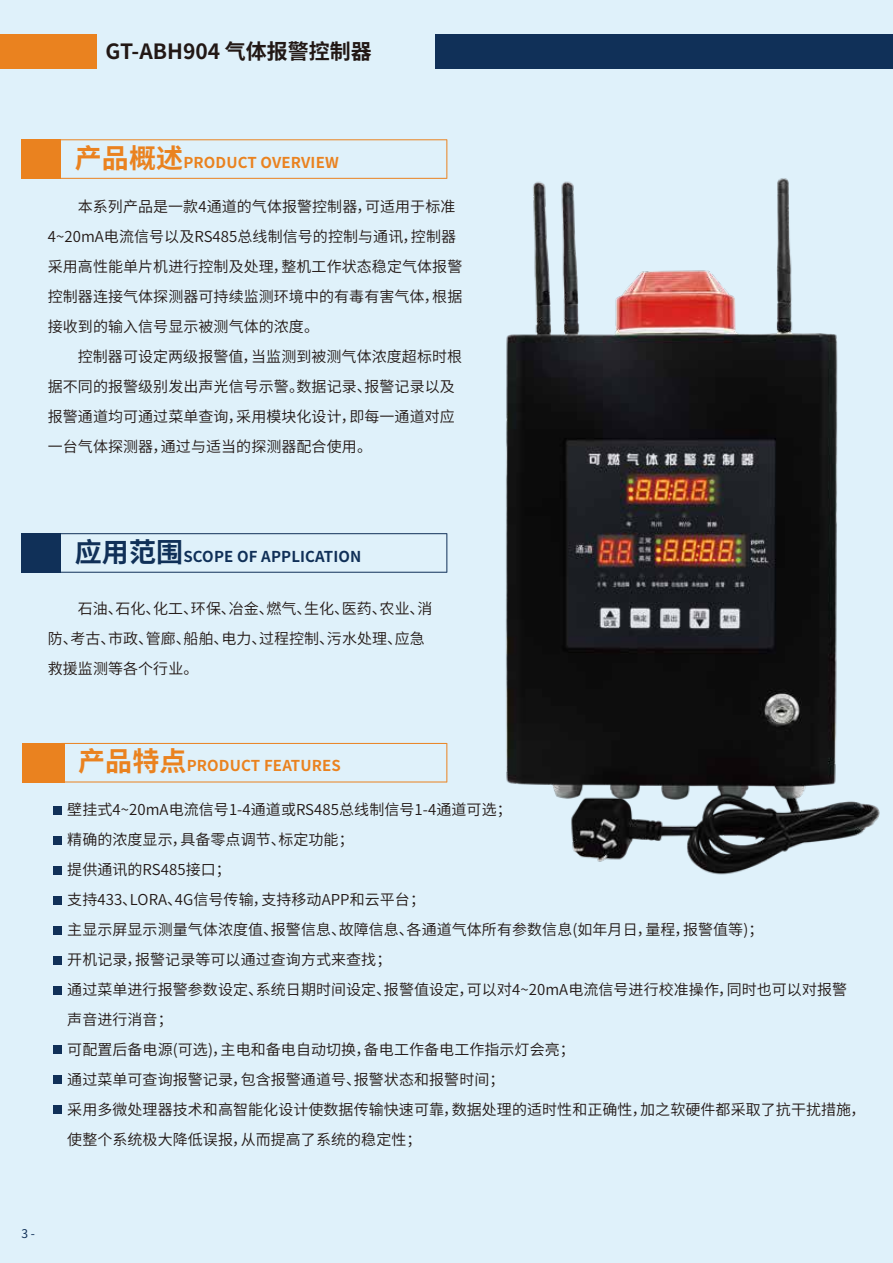
<style>
.page{position:relative;width:893px;height:1263px;background:#dff1fa}
.page>*{position:absolute;margin:0;border:0;box-sizing:border-box;transform-origin:0 0}
.t1{font:700 21px "Source Han Sans CN";color:#221815}
.t2{font:15px/30px "Source Han Sans CN";letter-spacing:.005em;color:#221815}
.t3{font:700 15px "Source Han Sans CN";letter-spacing:.01em;color:#ea821f}
.t4{font:700 15px "Source Han Sans CN";letter-spacing:.01em;color:#103058}
.t5{font:12px "Source Han Sans CN";color:#103058}
.s1{font-size:27px}
</style>
<div class="page">
<div style="left:0;top:34px;width:96px;height:35px;background:#ea821f"></div>
<div style="left:435px;top:34px;width:458px;height:35px;background:#103058"></div>
<div style="left:53px;top:806px;width:9px;height:9px;background:#103058"></div>
<div style="left:53px;top:836px;width:9px;height:9px;background:#103058"></div>
<div style="left:53px;top:866px;width:9px;height:8px;background:#103058"></div>
<div style="left:53px;top:896px;width:9px;height:8px;background:#103058"></div>
<div style="left:53px;top:926px;width:9px;height:8px;background:#103058"></div>
<div style="left:53px;top:956px;width:9px;height:8px;background:#103058"></div>
<div style="left:53px;top:986px;width:9px;height:9px;background:#103058"></div>
<div style="left:53px;top:1045px;width:9px;height:9px;background:#103058"></div>
<div style="left:53px;top:1075px;width:9px;height:9px;background:#103058"></div>
<div style="left:53px;top:1105px;width:9px;height:9px;background:#103058"></div>
<div style="left:22px;top:743px;width:42px;height:39px;background:#ea821f"></div>
<hr style="left:61px;top:743px;width:386px;height:1px;background:#ea821f">
<hr style="left:61px;top:782px;width:386px;height:1px;background:#ea821f">
<hr style="left:446px;top:743px;width:1px;height:39px;background:#ea821f">
<div style="left:22px;top:139px;width:39px;height:40px;background:#ea821f"></div>
<hr style="left:58px;top:139px;width:389px;height:1px;background:#ea821f">
<hr style="left:58px;top:178px;width:389px;height:1px;background:#ea821f">
<hr style="left:446px;top:139px;width:1px;height:40px;background:#ea821f">
<hr style="left:446px;top:533px;width:1px;height:40px;background:#103058">
<div style="left:22px;top:533px;width:39px;height:40px;background:#103058"></div>
<hr style="left:58px;top:533px;width:389px;height:1px;background:#103058">
<hr style="left:58px;top:572px;width:389px;height:1px;background:#103058">
<img style="left:505px;top:178px;width:375px;height:697px">
<h1 class="t1" style="left:106px;top:39px;width:268px">GT-ABH904 气体报警控制器</h1>
<p class="t3" style="left:75px;top:154px;width:265px"><span class="s1">产品概述</span>PRODUCT OVERVIEW</p>
<p class="t2" style="left:48px;top:192px;width:416px;text-indent:30px">本系列产品是一款4通道的气体报警控制器，可适用于标准<br>4~20mA电流信号以及RS485总线制信号的控制与通讯，控制器采用高性能单片机进行控制及处理，整机工作状态稳定气体报警控制器连接气体探测器可持续监测环境中的有毒有害气体，根据接收到的输入信号显示被测气体的浓度。</p>
<p class="t2" style="left:48px;top:342px;width:416px;text-indent:30px">控制器可设定两级报警值，当监测到被测气体浓度超标时根据不同的报警级别发出声光信号示警。数据记录、报警记录以及报警通道均可通过菜单查询，采用模块化设计，即每一通道对应一台气体探测器，通过与适当的探测器配合使用。</p>
<p class="t4" style="left:75px;top:548px;width:288px"><span class="s1">应用范围</span>SCOPE OF APPLICATION</p>
<p class="t2" style="left:48px;top:594px;width:386px;text-indent:30px">石油、石化、化工、环保、冶金、燃气、生化、医药、农业、消防、考古、市政、管廊、船舶、电力、过程控制、污水处理、应急救援监测等各个行业。</p>
<p class="t3" style="left:78px;top:757px;width:264px"><span class="s1">产品特点</span>PRODUCT FEATURES</p>
<p class="t2" style="left:67px;top:795px;width:800px">壁挂式4~20mA电流信号1-4通道或RS485总线制信号1-4通道可选；<br>精确的浓度显示，具备零点调节、标定功能；<br>提供通讯的RS485接口；<br>支持433、LORA、4G信号传输，支持移动APP和云平台；<br>主显示屏显示测量气体浓度值、报警信息、故障信息、各通道气体所有参数信息(如年月日，量程，报警值等)；<br>开机记录，报警记录等可以通过查询方式来查找；<br>通过菜单进行报警参数设定、系统日期时间设定、报警值设定，可以对4~20mA电流信号进行校准操作，同时也可以对报警声音进行消音；<br>可配置后备电源(可选)，主电和备电自动切换，备电工作备电工作指示灯会亮；<br>通过菜单可查询报警记录，包含报警通道号、报警状态和报警时间；<br>采用多微处理器技术和高智能化设计使数据传输快速可靠，数据处理的适时性和正确性，加之软硬件都采取了抗干扰措施，使整个系统极大降低误报，从而提高了系统的稳定性；</p>
<p class="t5" style="left:21px;top:1227px;width:15px">3 -</p>
</div>
